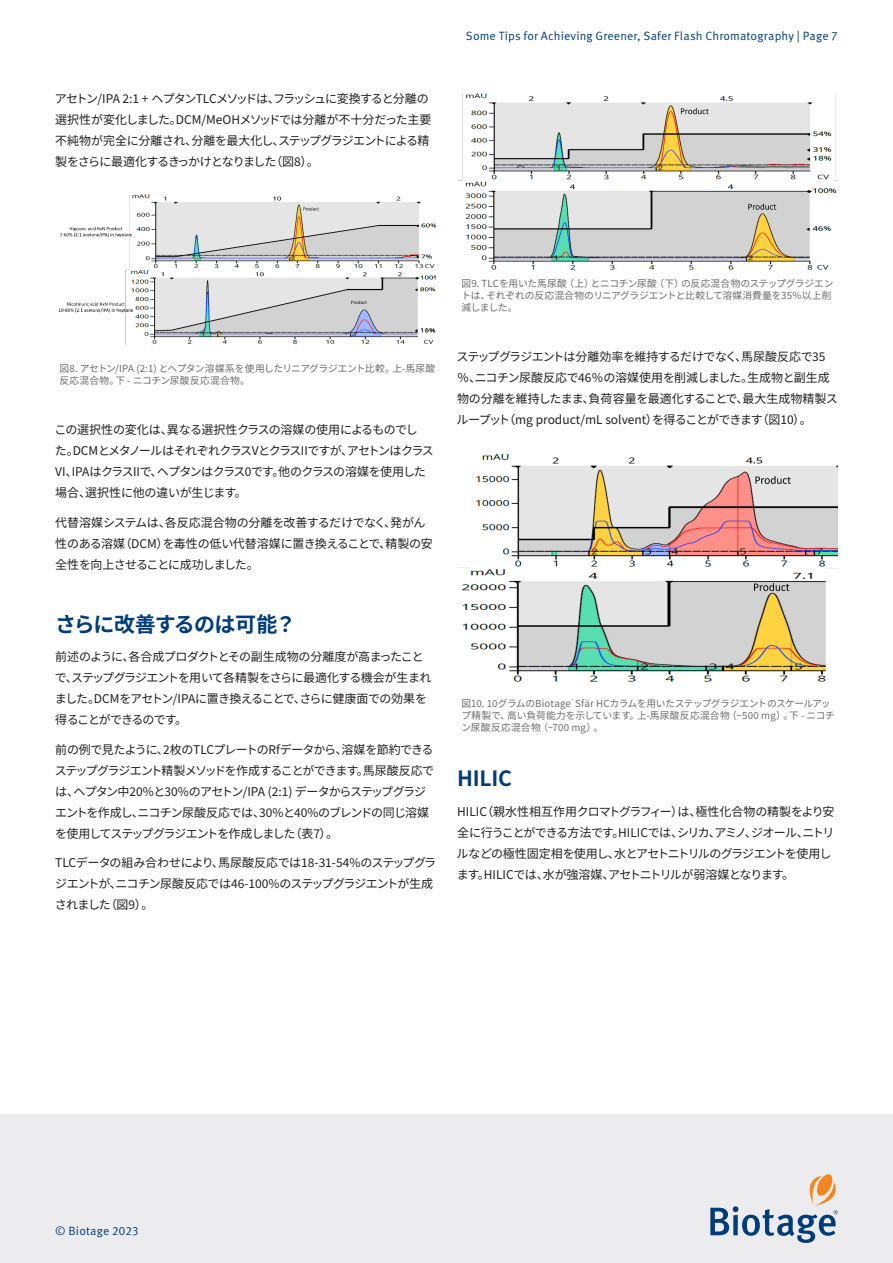
<style>
.page{position:relative;width:893px;height:1263px;background:#fff}
.page>*{position:absolute;margin:0;border:0;box-sizing:border-box;transform-origin:0 0}
.段落タイトル{font:700 21px "Noto Sans CJ Kjp";letter-spacing:-.02em;color:#013c7b}
.段落本文{font:12px/21px "Noto Sans CJ Kjp";letter-spacing:-.05em;color:#231f20}
.段落本文-2{font:12px/21px "Noto Sans CJ Kjp";letter-spacing:-.02em;color:#231f20}
.段落本文-3{font:12px/21px "Noto Sans CJ Kjp";letter-spacing:-.025em;color:#231f20}
.t1{font:12px "Meta OT Norm";letter-spacing:.015em;color:#013c7b}
.Image_byline{font:9.75px/12px "Noto Sans CJ Kjp";letter-spacing:-.01em;color:#6c6d70}
.Image_bylineのコピー_4{font:9.75px/12px "Noto Sans CJ Kjp";letter-spacing:-.02em;color:#6c6d70}
.Image_byline-2{font:9.75px/12px "Noto Sans CJ Kjp";letter-spacing:.015em;color:#6c6d70}
.Image_byline-3{font:3.45px "Noto Sans CJ Kjp";color:#6c6d70}
</style>
<div class="page">
<div style="left:0;top:1114px;width:893px;height:149px;background:#ececee"></div>
<svg style="left:710px;top:1174px;width:128px;height:69px"></svg>
<img style="left:58px;top:195px;width:378px;height:150px">
<img style="left:457px;top:94px;width:381px;height:176px">
<img style="left:457px;top:454px;width:380px;height:228px">
<p class="段落本文" style="left:55px;top:88px;width:378px">アセトン/IPA 2:1 + ヘプタンTLCメソッドは、フラッシュに変換すると分離の選択性が変化しました。DCM/MeOHメソッドでは分離が不十分だった主要不純物が完全に分離され、分離を最大化し、ステップグラジエントによる精製をさらに最適化するきっかけとなりました（図8）。</p>
<p class="t1" style="left:466px;top:29px;width:373px">Some Tips for Achieving Greener, Safer Flash Chromatography | Page 7</p>
<p class="Image_byline" style="left:60px;top:362px;width:377px">図8. アセトン/IPA (2:1) とヘプタン溶媒系を使用したリニアグラジエント比較。上-馬尿酸反応混合物。下 - ニコチン尿酸反応混合物。</p>
<p class="段落本文" style="left:54px;top:419px;width:381px">この選択性の変化は、異なる選択性クラスの溶媒の使用によるものでし<br>た。DCMとメタノールはそれぞれクラスVとクラスIIですが、アセトンはクラスVI、IPAはクラスIIで、ヘプタンはクラス0です。他のクラスの溶媒を使用した場合、選択性に他の違いが生じます。</p>
<p class="段落本文-3" style="left:55px;top:512px;width:379px">代替溶媒システムは、各反応混合物の分離を改善するだけでなく、発がん性のある溶媒（DCM）を毒性の低い代替溶媒に置き換えることで、精製の安全性を向上させることに成功しました。</p>
<p class="段落タイトル" style="left:55px;top:612px;width:242px">さらに改善するのは可能？</p>
<p class="段落本文" style="left:55px;top:647px;width:378px">前述のように、各合成プロダクトとその副生成物の分離度が高まったことで、ステップグラジエントを用いて各精製をさらに最適化する機会が生まれました。DCMをアセトン/IPAに置き換えることで、さらに健康面での効果を得ることができるのです。</p>
<p class="段落本文" style="left:55px;top:739px;width:381px">前の例で見たように、2枚のTLCプレートのRfデータから、溶媒を節約できるステップグラジエント精製メソッドを作成することができます。馬尿酸反応では、ヘプタン中20%と30%のアセトン/IPA (2:1) データからステップグラジエントを作成し、ニコチン尿酸反応では、30%と40%のブレンドの同じ溶媒を使用してステップグラジエントを作成しました（表7）。</p>
<p class="段落本文" style="left:55px;top:853px;width:383px">TLCデータの組み合わせにより、馬尿酸反応では18-31-54%のステップグラジエントが、ニコチン尿酸反応では46-100%のステップグラジエントが生成されました（図9）。</p>
<p class="Image_bylineのコピー_4" style="left:461px;top:277px;width:374px">図9. TLCを用いた馬尿酸（上）とニコチン尿酸（下）の反応混合物のステップグラジエントは、それぞれの反応混合物のリニアグラジエントと比較して溶媒消費量を35%以上削減しました。</p>
<p class="段落本文-2" style="left:456px;top:347px;width:383px">ステップグラジエントは分離効率を維持するだけでなく、馬尿酸反応で35％、ニコチン尿酸反応で46％の溶媒使用を削減しました。生成物と副生成物の分離を維持したまま、負荷容量を最適化することで、最大生成物精製スループット（mg product/mL solvent）を得ることができます（図10）。</p>
<p class="Image_byline" style="left:461px;top:698px;width:371px">図10. 10グラムのBiotage Sfär HCカラムを用いたステップグラジエントのスケールアッ</p>
<p class="Image_byline-3" style="left:571px;top:699px;width:3px">®</p>
<p class="Image_byline-2" style="left:461px;top:710px;width:375px">プ精製で、高い負荷能力を示しています。上-馬尿酸反応混合物（~500 mg）。下 - ニコチン尿酸反応混合物（~700 mg）。</p>
<p class="段落タイトル" style="left:457px;top:766px;width:56px">HILIC</p>
<p class="段落本文" style="left:457px;top:801px;width:379px">HILIC（親水性相互作用クロマトグラフィー）は、極性化合物の精製をより安全に行うことができる方法です。HILICでは、シリカ、アミノ、ジオール、ニトリルなどの極性固定相を使用し、水とアセトニトリルのグラジエントを使用します。HILICでは、水が強溶媒、アセトニトリルが弱溶媒となります。</p>
<p class="t1" style="left:55px;top:1224px;width:85px">© Biotage 2023</p>
</div>
